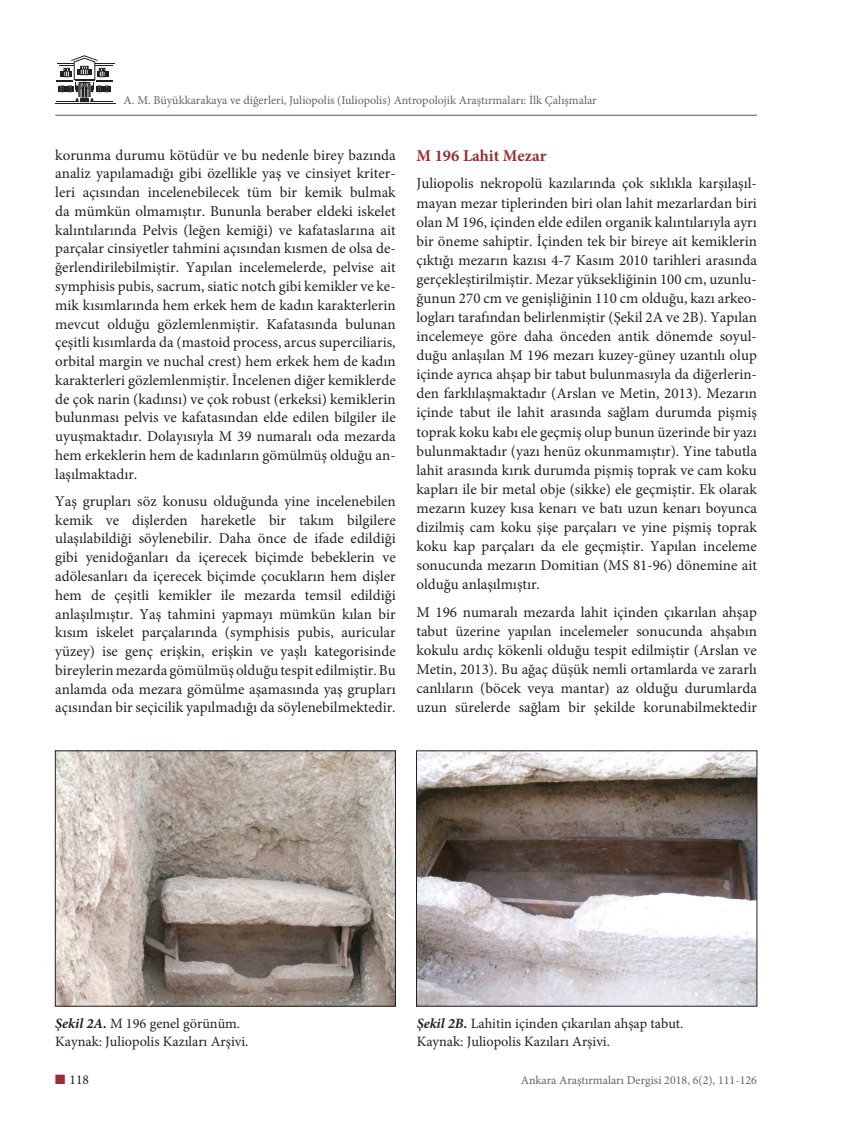
<style>
.page{position:relative;width:842px;height:1127px;background:#fff}
.page>*{position:absolute;margin:0;border:0;box-sizing:border-box;transform-origin:0 0}
.t1{font:700 16.5px "Minion Pro";color:#962e33}
.t2{font:15px/18.8px "Minion Pro";color:#231f20;text-align:justify}
.t3{font:14.25px/18.6px "Minion Pro";color:#231f20}
.t4{font:13.5px "Minion Pro";color:#231f20}
.t5{font:12px "Minion Pro";color:#636366}
.s1{font-weight:700;font-style:italic}
.s2{color:#962e33}
</style>
<div class="page">
<hr style="left:55px;top:115px;width:702px;height:1px;background:#57585a">
<hr style="left:55px;top:103px;width:60px;height:1px;background:#231f20">
<svg style="left:56px;top:55px;width:59px;height:48px"></svg>
<img style="left:57px;top:752px;width:337px;height:252px">
<div style="left:55px;top:750px;width:341px;height:256px;border:1px solid #231f20"></div>
<img style="left:418px;top:752px;width:337px;height:252px">
<div style="left:416px;top:750px;width:341px;height:256px;border:1px solid #231f20"></div>
<p class="t5" style="left:124px;top:92px;width:475px">A. M. Büyükkarakaya ve diğerleri, Juliopolis (Iuliopolis) Antropolojik Araştırmaları: İlk Çalışmalar</p>
<p class="t2" style="left:55px;top:145px;width:342px">korunma durumu kötüdür ve bu nedenle birey bazında analiz yapılamadığı gibi özellikle yaş ve cinsiyet kriter&shy;leri açısından incelenebilecek tüm bir kemik bulmak da mümkün olmamıştır. Bununla beraber eldeki iskelet kalıntılarında Pelvis (leğen kemiği) ve kafataslarına ait parçalar cinsiyetler tahmini açısından kısmen de olsa de&shy;ğerlendirilebilmiştir. Yapılan incelemelerde, pelvise ait symphisis pubis, sacrum, siatic notch gibi kemikler ve ke&shy;mik kısımlarında hem erkek hem de kadın karakterlerin mevcut olduğu gözlemlenmiştir. Kafatasında bulunan çeşitli kısımlarda da (mastoid process, arcus superciliaris, orbital margin ve nuchal crest) hem erkek hem de kadın karakterleri gözlemlenmiştir. İncelenen diğer kemiklerde de çok narin (kadınsı) ve çok robust (erkeksi) kemiklerin bulunması pelvis ve kafatasından elde edilen bilgiler ile uyuşmaktadır. Dolayısıyla M 39 numaralı oda mezarda hem erkeklerin hem de kadınların gömülmüş olduğu an&shy;laşılmaktadır.</p>
<p class="t2" style="left:55px;top:492px;width:342px">Yaş grupları söz konusu olduğunda yine incelenebilen kemik ve dişlerden hareketle bir takım bilgilere ulaşılabildiği söylenebilir. Daha önce de ifade edildiği gibi yenidoğanları da içerecek biçimde bebeklerin ve adölesanları da içerecek biçimde çocukların hem dişler hem de çeşitli kemikler ile mezarda temsil edildiği anlaşılmıştır. Yaş tahmini yapmayı mümkün kılan bir kısım iskelet parçalarında (symphisis pubis, auricular yüzey) ise genç erişkin, erişkin ve yaşlı kategorisinde bireylerin mezarda gömülmüş olduğu tespit edilmiştir. Bu anlamda oda mezara gömülme aşamasında yaş grupları açısından bir seçicilik yapılmadığı da söylenebilmektedir.</p>
<p class="t1" style="left:416px;top:144px;width:132px">M 196 Lahit Mezar</p>
<p class="t2" style="left:416px;top:174px;width:342px">Juliopolis nekropolü kazılarında çok sıklıkla karşılaşıl&shy;mayan mezar tiplerinden biri olan lahit mezarlardan biri olan M 196, içinden elde edilen organik kalıntılarıyla ayrı bir öneme sahiptir. İçinden tek bir bireye ait kemiklerin çıktığı mezarın kazısı 4-7 Kasım 2010 tarihleri arasında gerçekleştirilmiştir. Mezar yüksekliğinin 100 cm, uzunlu&shy;ğunun 270 cm ve genişliğinin 110 cm olduğu, kazı arkeo&shy;logları tarafından belirlenmiştir (Şekil 2A ve 2B). Yapılan incelemeye göre daha önceden antik dönemde soyul&shy;duğu anlaşılan M 196 mezarı kuzey-güney uzantılı olup içinde ayrıca ahşap bir tabut bulunmasıyla da diğerlerin&shy;den farklılaşmaktadır (Arslan ve Metin, 2013). Mezarın içinde tabut ile lahit arasında sağlam durumda pişmiş toprak koku kabı ele geçmiş olup bunun üzerinde bir yazı bulunmaktadır (yazı henüz okunmamıştır). Yine tabutla lahit arasında kırık durumda pişmiş toprak ve cam koku kapları ile bir metal obje (sikke) ele geçmiştir. Ek olarak mezarın kuzey kısa kenarı ve batı uzun kenarı boyunca dizilmiş cam koku şişe parçaları ve yine pişmiş toprak koku kap parçaları da ele geçmiştir. Yapılan inceleme sonucunda mezarın Domitian (MS 81-96) dönemine ait olduğu anlaşılmıştır.</p>
<p class="t2" style="left:416px;top:602px;width:342px">M 196 numaralı mezarda lahit içinden çıkarılan ahşap tabut üzerine yapılan incelemeler sonucunda ahşabın kokulu ardıç kökenli olduğu tespit edilmiştir (Arslan ve Metin, 2013). Bu ağaç düşük nemli ortamlarda ve zararlı canlıların (böcek veya mantar) az olduğu durumlarda uzun sürelerde sağlam bir şekilde korunabilmektedir</p>
<p class="t3" style="left:55px;top:1014px;width:195px"><span class="s1">Şekil 2A.</span> M 196 genel görünüm.<br>Kaynak: Juliopolis Kazıları Arşivi.</p>
<p class="t3" style="left:417px;top:1014px;width:268px"><span class="s1">Şekil 2B.</span> Lahitin içinden çıkarılan ahşap tabut.<br>Kaynak: Juliopolis Kazıları Arşivi.</p>
<p class="t4" style="left:55px;top:1071px;width:35px"><span class="s2">■</span> 118</p>
<p class="t5" style="left:521px;top:1072px;width:238px">Ankara Araştırmaları Dergisi 2018, 6(2), 111-126</p>
</div>
